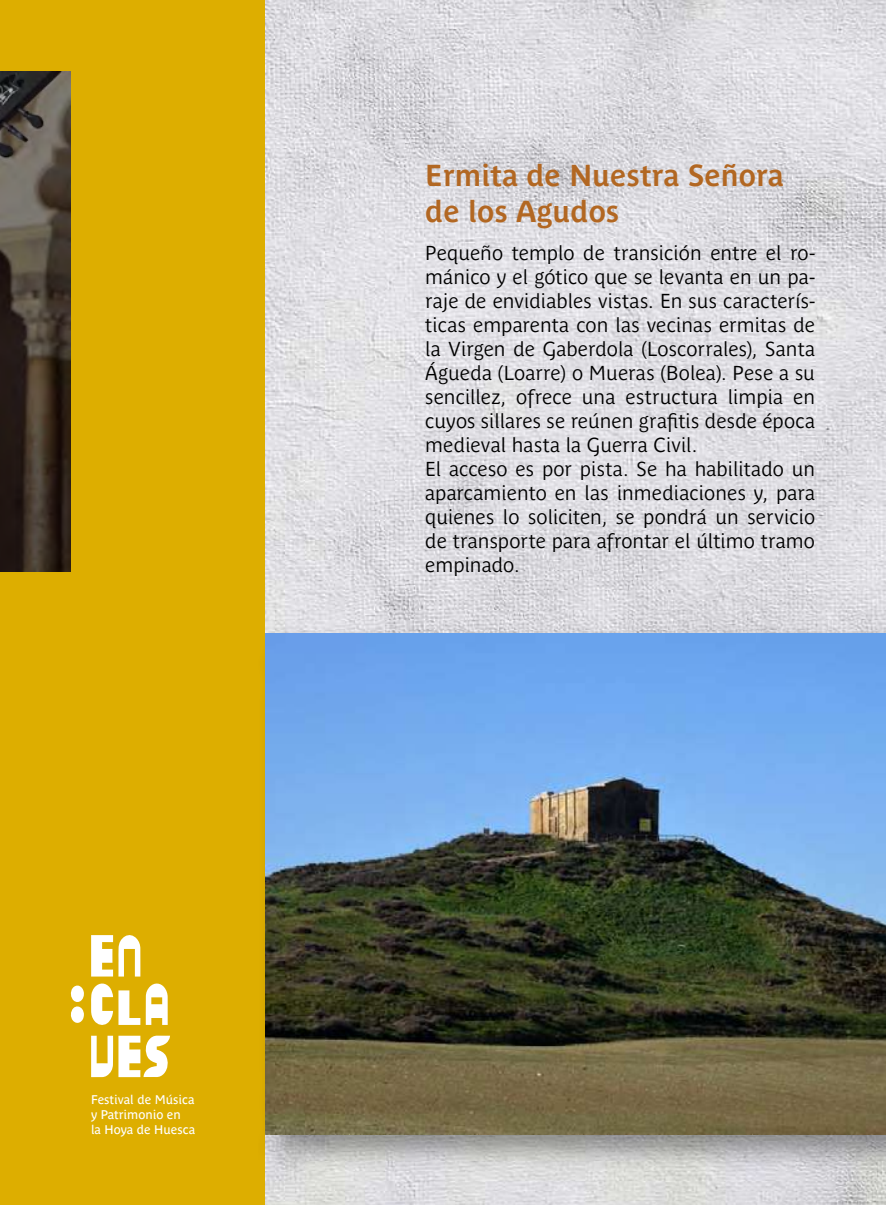
<style>
.page{position:relative;width:886px;height:1205px;background:#fff}
.page>*{position:absolute;margin:0;border:0;box-sizing:border-box;transform-origin:0 0}
.t1{font:700 30px/36px "Parisine Plus Std Gris";color:#b26722}
.t2{font:20px/24px "Parisine Plus Std Gris";color:#000}
.t3{font:12.5px/15px "Parisine Plus Std";color:#fff}
</style>
<div class="page">
<div style="left:0;top:0;width:418px;height:1205px;background:#ddae00"></div>
<img style="left:266px;top:0;width:620px;height:1205px">
<img style="left:0;top:71px;width:70px;height:500px">
<div style="left:258px;top:625px;width:628px;height:548px;background:#000;opacity:.38"></div>
<img style="left:266px;top:633px;width:620px;height:501px">
<svg style="left:146px;top:983px;width:22px;height:42px"></svg>
<svg style="left:91px;top:935px;width:49px;height:41px"></svg>
<svg style="left:91px;top:983px;width:49px;height:42px"></svg>
<svg style="left:91px;top:1035px;width:79px;height:42px"></svg>
<svg style="left:70px;top:985px;width:14px;height:38px"></svg>
<p class="t3" style="left:91px;top:1092px;width:106px">Festival de Música y Patrimonio en<br>la Hoya de Huesca</p>
<h1 class="t1" style="left:425px;top:157px;width:360px">Ermita de Nuestra Señora de los Agudos</h1>
<p class="t2" style="left:425px;top:241px;width:391px">Pequeño templo de transición entre el ro&shy;mánico y el gótico que se levanta en un pa&shy;raje de envidiables vistas. En sus caracterís&shy;ticas emparenta con las vecinas ermitas de la Virgen de Gaberdola (Loscorrales), Santa Águeda (Loarre) o Mueras (Bolea). Pese a su sencillez, ofrece una estructura limpia en cuyos sillares se reúnen grafitis desde época medieval hasta la Guerra Civil.<br>El acceso es por pista. Se ha habilitado un aparcamiento en las inmediaciones y, para quienes lo soliciten, se pondrá un servicio de transporte para afrontar el último tramo empinado.</p>
</div>
